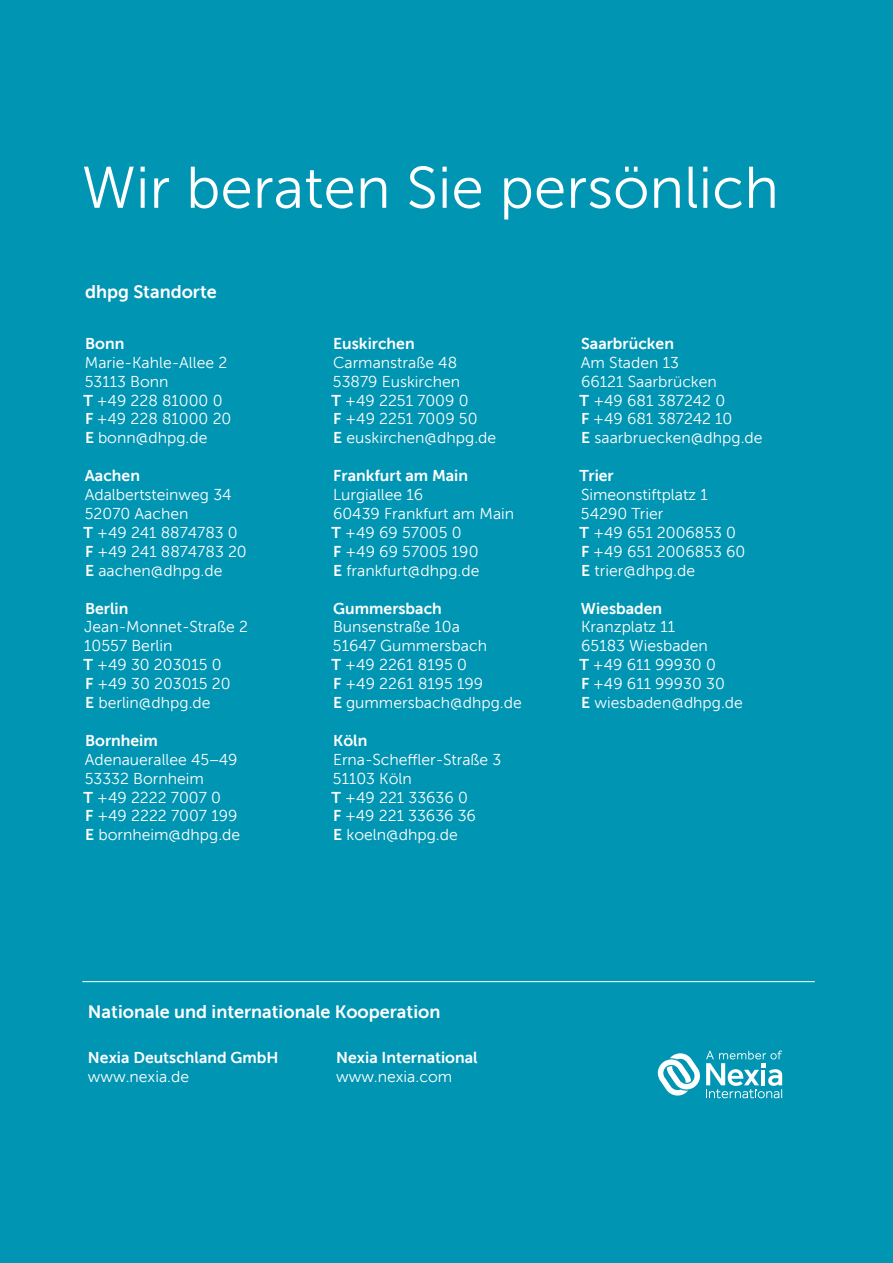
<style>
.page{position:relative;width:893px;height:1263px;background:#0095b3}
.page>*{position:absolute;margin:0;border:0;box-sizing:border-box;transform-origin:0 0}
.t1{font:700 58.5px "Museofordhpg";color:#fff}
.t2{font:800 18px "Museofordhpg";color:#fff}
.t3{font:700 15.75px/18.9px "Museofordhpg";color:#fff}
.t4{font:800 15.75px "Museofordhpg";color:#fff}
.s1{font-weight:800}
</style>
<div class="page">
<hr style="left:82px;top:981px;width:733px;height:1px;background:#fff">
<svg style="left:658px;top:1050px;width:124px;height:48px"></svg>
<h1 class="t1" style="left:82px;top:156px;width:699px">Wir beraten Sie persönlich</h1>
<p class="t2" style="left:85px;top:282px;width:133px">dhpg Standorte</p>
<p class="t4" style="left:85px;top:335px;width:41px">Bonn</p>
<p class="t3" style="left:83px;top:353px;width:149px">Marie- Kahle-Allee 2<br>53113 Bonn<br><span class="s1">T</span> +49 228 81000 0<br><span class="s1">F</span> +49 228 81000 20<br><span class="s1">E</span> bonn@dhpg.de</p>
<p class="t4" style="left:85px;top:467px;width:57px">Aachen</p>
<p class="t3" style="left:83px;top:485px;width:165px">Adalbertsteinweg 34<br>52070 Aachen<br><span class="s1">T</span> +49 241 8874783 0<br><span class="s1">F</span> +49 241 8874783 20<br><span class="s1">E</span> aachen@dhpg.de</p>
<p class="t4" style="left:85px;top:599px;width:45px">Berlin</p>
<p class="t3" style="left:83px;top:618px;width:166px">Jean- Monnet-Straße 2<br>10557 Berlin<br><span class="s1">T</span> +49 30 203015 0<br><span class="s1">F</span> +49 30 203015 20<br><span class="s1">E</span> berlin@dhpg.de</p>
<p class="t4" style="left:85px;top:732px;width:74px">Bornheim</p>
<p class="t3" style="left:83px;top:750px;width:158px">Adenauerallee 45−49<br>53332 Bornheim<br><span class="s1">T</span> +49 2222 7007 0<br><span class="s1">F</span> +49 2222 7007 199<br><span class="s1">E</span> bornheim@dhpg.de</p>
<p class="t4" style="left:333px;top:335px;width:83px">Euskirchen</p>
<p class="t3" style="left:332px;top:353px;width:166px">Carmanstraße 48<br>53879 Euskirchen<br><span class="s1">T</span> +49 2251 7009 0<br><span class="s1">F</span> +49 2251 7009 50<br><span class="s1">E</span> euskirchen@dhpg.de</p>
<p class="t4" style="left:333px;top:467px;width:136px">Frankfurt am Main</p>
<p class="t3" style="left:332px;top:485px;width:184px">Lurgiallee 16<br>60439 Frankfurt am Main<br><span class="s1">T</span> +49 69 57005 0<br><span class="s1">F</span> +49 69 57005 190<br><span class="s1">E</span> frankfurt@dhpg.de</p>
<p class="t4" style="left:333px;top:599px;width:110px">Gummersbach</p>
<p class="t3" style="left:332px;top:618px;width:192px">Bunsenstraße 10a<br>51647 Gummersbach<br><span class="s1">T</span> +49 2261 8195 0<br><span class="s1">F</span> +49 2261 8195 199<br><span class="s1">E</span> gummersbach@dhpg.de</p>
<p class="t4" style="left:333px;top:732px;width:36px">Köln</p>
<p class="t3" style="left:332px;top:750px;width:171px">Erna-Scheffler-Straße 3<br>51103 Köln<br><span class="s1">T</span> +49 221 33636 0<br><span class="s1">F</span> +49 221 33636 36<br><span class="s1">E</span> koeln@dhpg.de</p>
<p class="t4" style="left:581px;top:335px;width:94px">Saarbrücken</p>
<p class="t3" style="left:580px;top:353px;width:184px">Am Staden 13<br>66121 Saarbrücken<br><span class="s1">T</span> +49 681 387242 0<br><span class="s1">F</span> +49 681 387242 10<br><span class="s1">E</span> saarbruecken@dhpg.de</p>
<p class="t4" style="left:580px;top:467px;width:36px">Trier</p>
<p class="t3" style="left:580px;top:485px;width:167px">Simeonstiftplatz 1<br>54290 Trier<br><span class="s1">T</span> +49 651 2006853 0<br><span class="s1">F</span> +49 651 2006853 60<br><span class="s1">E</span> trier@dhpg.de</p>
<p class="t4" style="left:581px;top:599px;width:83px">Wiesbaden</p>
<p class="t3" style="left:580px;top:618px;width:165px">Kranzplatz 11<br>65183 Wiesbaden<br><span class="s1">T</span> +49 611 99930 0<br><span class="s1">F</span> +49 611 99930 30<br><span class="s1">E</span> wiesbaden@dhpg.de</p>
<p class="t2" style="left:88px;top:1002px;width:354px">Nationale und internationale Kooperation</p>
<p class="t4" style="left:88px;top:1048px;width:192px">Nexia Deutschland GmbH</p>
<p class="t3" style="left:88px;top:1067px;width:103px">www.nexia.de</p>
<p class="t4" style="left:336px;top:1048px;width:143px">Nexia International</p>
<p class="t3" style="left:336px;top:1067px;width:117px">www.nexia.com</p>
</div>
